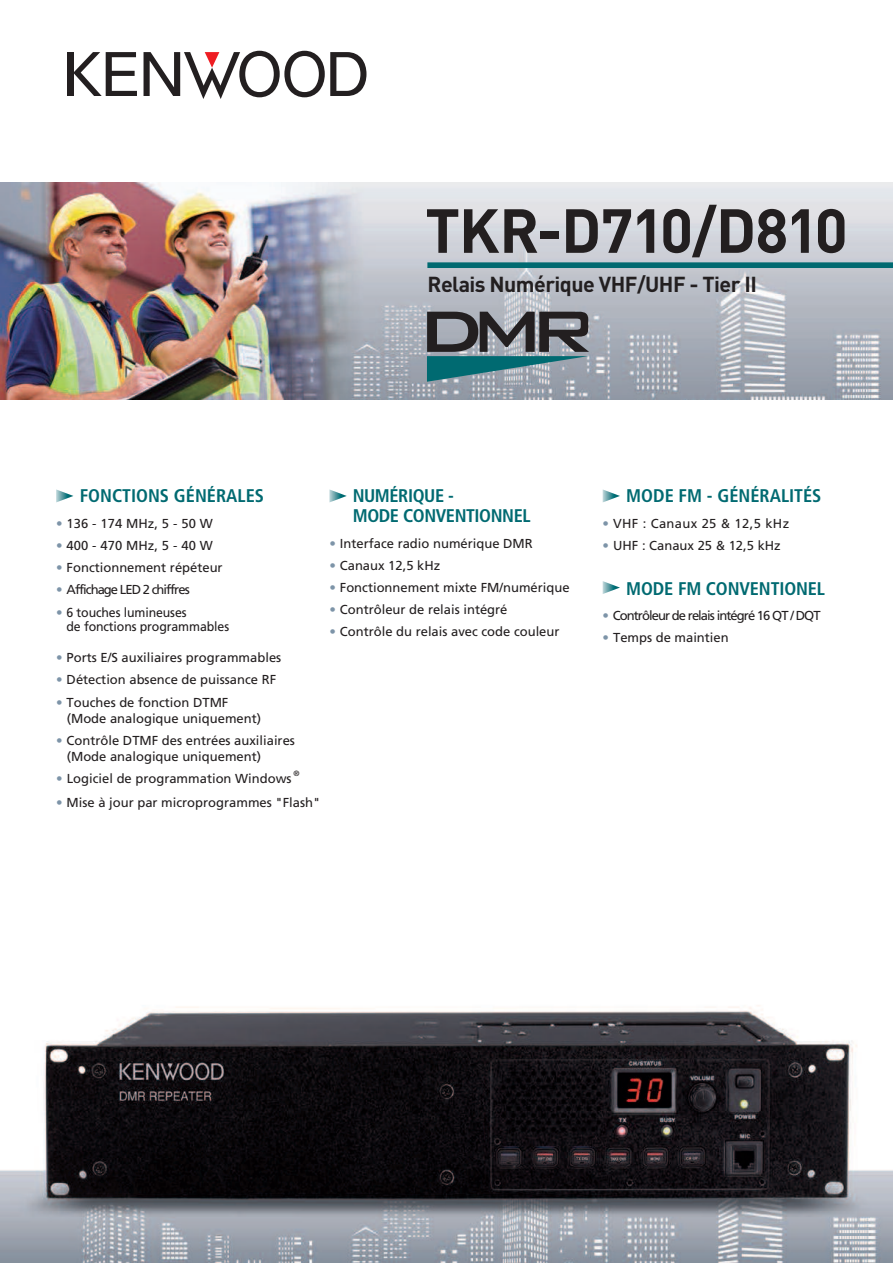
<style>
.page{position:relative;width:893px;height:1263px;background:#fff}
.page>*{position:absolute;margin:0;border:0;box-sizing:border-box;transform-origin:0 0}
.t1{font:700 61.2px "DIN";letter-spacing:-.03em;color:#231f20}
.t2{font:700 21.45px "DIN";letter-spacing:-.025em;color:#231f20}
.t3{font:700 condensed 18.3px "Frutiger LT Com";letter-spacing:-.005em;color:#006a71}
.t4{font:700 condensed 18.3px/19.4px "Frutiger LT Com";letter-spacing:-.025em;color:#006a71}
.t5{font:13.05px/16px "Frutiger";color:#231f20}
.t6{font:13.05px/14.9px "Frutiger";color:#231f20;scale:.95 1}
.t7{font:13.05px "Frutiger";letter-spacing:-.07em;color:#231f20}
.t8{font:13.05px "Frutiger";letter-spacing:-.075em;color:#231f20}
.t9{font:13.05px "Frutiger";letter-spacing:.03em;color:#231f20}
.t10{font:7.65px "Frutiger";color:#231f20}
.s1{color:#7d94a8}
</style>
<div class="page">
<img style="left:0;top:1005px;width:893px;height:258px">
<img style="left:0;top:183px;width:893px;height:216px">
<svg style="left:427px;top:312px;width:162px;height:70px;background:#61767d"></svg>
<svg style="left:56px;top:489px;width:17px;height:13px"></svg>
<svg style="left:329px;top:489px;width:18px;height:13px"></svg>
<svg style="left:603px;top:489px;width:17px;height:13px"></svg>
<svg style="left:603px;top:581px;width:17px;height:13px"></svg>
<div style="left:67px;top:52px;width:6px;height:44px;background:#231f20"></div>
<svg style="left:73px;top:52px;width:64px;height:44px"></svg>
<svg style="left:144px;top:51px;width:222px;height:48px"></svg>
<div style="left:427px;top:262px;width:466px;height:6px;background:#006a71"></div>
<h1 class="t1" style="left:425px;top:196px;width:424px">TKR-D710/D810</h1>
<h2 class="t2" style="left:428px;top:272px;width:331px">Relais Numérique VHF/UHF - Tier II</h2>
<h3 class="t3" style="left:80px;top:485px;width:186px">FONCTIONS GÉNÉRALES</h3>
<p class="t5" style="left:56px;top:516px;width:158px"><span class="s1">•</span> 136 - 174 MHz, 5 - 50 W</p>
<p class="t5" style="left:56px;top:538px;width:158px"><span class="s1">•</span> 400 - 470 MHz, 5 - 40 W</p>
<p class="t5" style="left:56px;top:561px;width:168px"><span class="s1">•</span> Fonctionnement répéteur</p>
<p class="t8" style="left:56px;top:585px;width:135px"><span class="s1">•</span> Affichage LED 2 chiffres</p>
<p class="t6" style="left:66px;top:606px;width:173px;text-indent:-10px"><span class="s1">•</span> 6 touches lumineuses<br>de fonctions programmables</p>
<p class="t5" style="left:56px;top:651px;width:227px"><span class="s1">•</span> Ports E/S auxiliaires programmables</p>
<p class="t5" style="left:56px;top:673px;width:222px"><span class="s1">•</span> Détection absence de puissance RF</p>
<p class="t5" style="left:67px;top:695px;width:196px;text-indent:-11px"><span class="s1">•</span> Touches de fonction DTMF (Mode analogique uniquement)</p>
<p class="t5" style="left:67px;top:733px;width:230px;text-indent:-11px"><span class="s1">•</span> Contrôle DTMF des entrées auxiliaires (Mode analogique uniquement)</p>
<p class="t5" style="left:56px;top:771px;width:237px"><span class="s1">•</span> Logiciel de programmation Windows</p>
<p class="t10" style="left:293px;top:770px;width:8px">®</p>
<p class="t5" style="left:56px;top:795px;width:266px"><span class="s1">•</span> Mise à jour par microprogrammes "Flash"</p>
<h3 class="t4" style="left:353px;top:486px;width:179px">NUMÉRIQUE -<br>MODE CONVENTIONNEL</h3>
<p class="t5" style="left:329px;top:536px;width:205px"><span class="s1">•</span> Interface radio numérique DMR</p>
<p class="t5" style="left:329px;top:558px;width:112px"><span class="s1">•</span> Canaux 12,5 kHz</p>
<p class="t5" style="left:329px;top:580px;width:242px"><span class="s1">•</span> Fonctionnement mixte FM/numérique</p>
<p class="t5" style="left:329px;top:603px;width:180px"><span class="s1">•</span> Contrôleur de relais intégré</p>
<p class="t5" style="left:329px;top:625px;width:232px"><span class="s1">•</span> Contrôle du relais avec code couleur</p>
<h3 class="t3" style="left:626px;top:485px;width:197px">MODE FM - GÉNÉRALITÉS</h3>
<p class="t9" style="left:603px;top:518px;width:188px"><span class="s1">•</span> VHF : Canaux 25 &amp; 12,5 kHz</p>
<p class="t5" style="left:603px;top:538px;width:180px"><span class="s1">•</span> UHF : Canaux 25 &amp; 12,5 kHz</p>
<h3 class="t3" style="left:626px;top:577px;width:200px">MODE FM CONVENTIONEL</h3>
<p class="t7" style="left:603px;top:610px;width:219px"><span class="s1">•</span> Contrôleur de relais intégré 16 QT / DQT</p>
<p class="t5" style="left:603px;top:631px;width:128px"><span class="s1">•</span> Temps de maintien</p>
</div>
